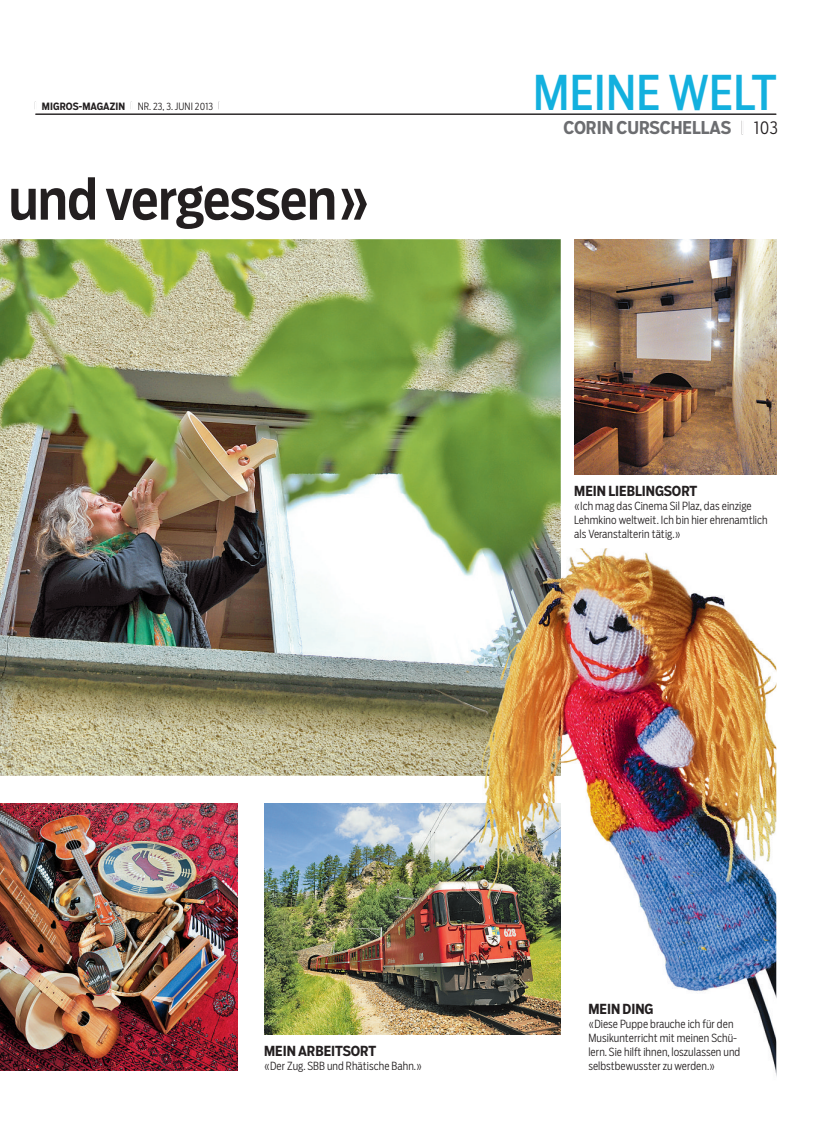
<style>
.page{position:relative;width:833px;height:1134px;background:#fff}
.page>*{position:absolute;margin:0;border:0;box-sizing:border-box;transform-origin:0 0}
.t1{font:500 55px "Salvo Sans Cond";letter-spacing:-.015em;color:#231f20}
.t2{font:47.5px "Salvo Sans Cond";color:#13b0de}
.t3{font:700 17.5px "Salvo Sans Cond";color:#6c6d70}
.t4{font:700 13.75px "Salvo Sans Cond";color:#231f20}
.t5{font:300 11.12px/14px "Salvo Sans Cond";letter-spacing:.005em;color:#231f20}
.t6{font:300 10px "Salvo Sans Cond";letter-spacing:.01em;color:#231f20}
.s1{font-size:8.12px}
.s2{font-weight:700}
.s3{font-weight:300;font-size:14.75px;color:#231f20}
.s4{font-weight:300;color:#231f20}
</style>
<div class="page">
<hr style="left:35px;top:114px;width:741px;height:1px;background:#231f20">
<img style="left:0;top:804px;width:237px;height:266px">
<img style="left:0;top:239px;width:561px;height:537px">
<img style="left:574px;top:239px;width:202px;height:236px">
<img style="left:264px;top:804px;width:259px;height:231px">
<img style="left:523px;top:548px;width:253px;height:525px">
<img style="left:439px;top:776px;width:85px;height:28px">
<div style="left:439px;top:1035px;width:85px;height:49px;background:#fff"></div>
<img style="left:439px;top:548px;width:122px;height:228px">
<p class="t6" style="left:35px;top:100px;width:187px"><span class="s1">|</span> <span class="s2">MIGROS-MAGAZIN</span> <span class="s1">|</span> NR. 23, 3. JUNI 2013 <span class="s1">|</span></p>
<h1 class="t1" style="left:9px;top:168px;width:363px">und vergessen»</h1>
<h2 class="t2" style="left:533px;top:65px;width:245px">MEINE WELT</h2>
<h3 class="t3" style="left:563px;top:117px;width:216px">CORIN CURSCHELLAS <span class="s3">|</span> <span class="s4">103</span></h3>
<p class="t4" style="left:574px;top:483px;width:125px">MEIN LIEBLINGSORT</p>
<p class="t5" style="left:574px;top:499px;width:195px">«Ich mag das Cinema Sil Plaz, das einzige<br>Lehmkino weltweit. Ich bin hier ehrenamtlich als Veranstalterin tätig.»</p>
<p class="t4" style="left:264px;top:1043px;width:114px">MEINARBEITSORT</p>
<p class="t5" style="left:264px;top:1059px;width:159px">«Der Zug. SBB und Rhätische Bahn.»</p>
<p class="t4" style="left:588px;top:1001px;width:67px">MEIN DING</p>
<p class="t5" style="left:588px;top:1017px;width:153px">«Diese Puppe brauche ich für den Musikunterricht mit meinen Schü&shy;lern. Sie hilft ihnen, loszulassen und selbstbewusster zu werden.»</p>
</div>
